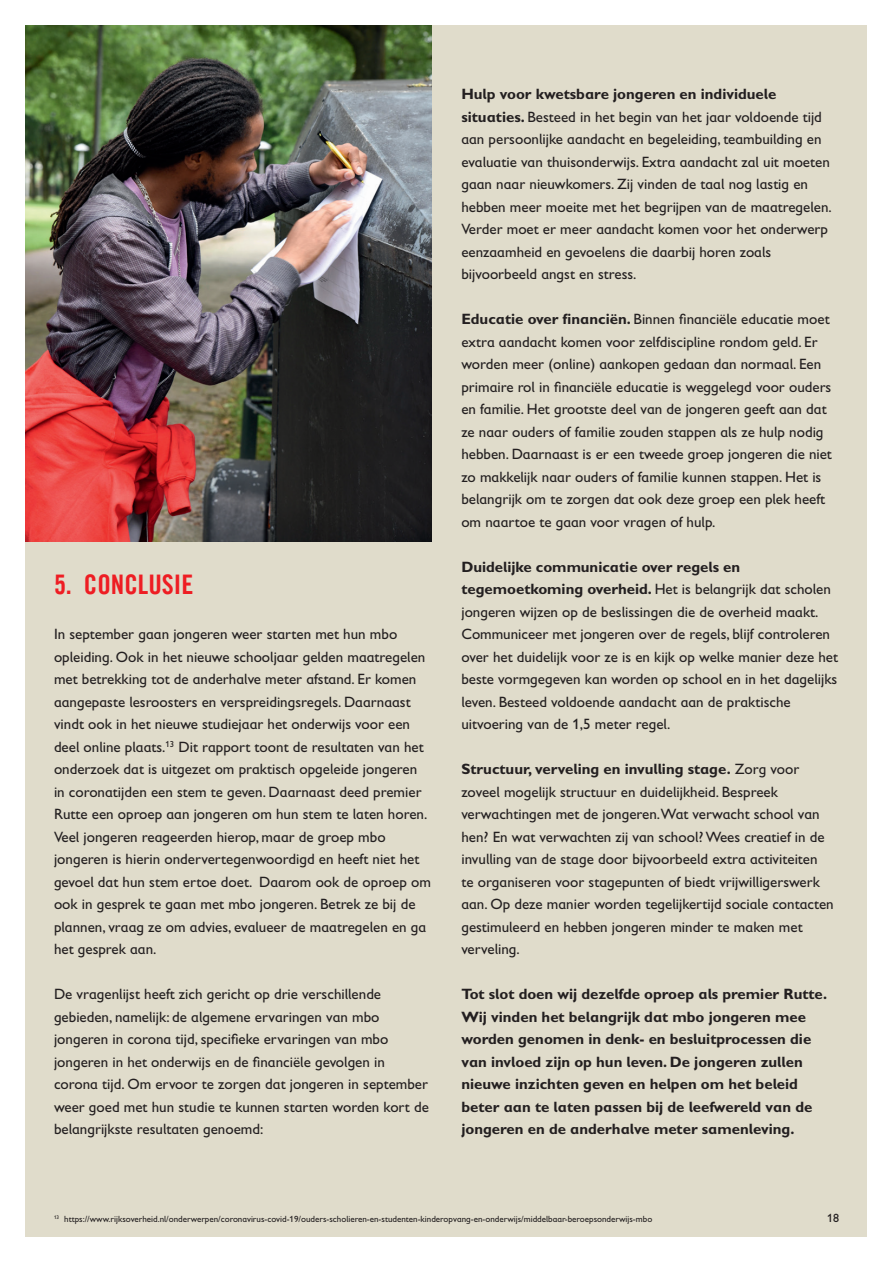
<style>
.page{position:relative;width:893px;height:1263px;background:#fff}
.page>*{position:absolute;margin:0;border:0;box-sizing:border-box;transform-origin:0 0}
.t1{font:27px "Trade Gothic LT Com Bd Cn 20";color:#ee1d23}
.t2{font:15px/22.5px "Gill Sans Infant Std";color:#231f20}
.t3{font:700 15px/22.5px "Gill Sans Infant Std";color:#231f20}
.t4{font:12px "Gill Sans Infant Std";color:#231f20}
.t5{font:9px "Gill Sans Infant Std";color:#231f20}
.s1{font-weight:700}
</style>
<div class="page">
<div style="left:26px;top:26px;width:841px;height:1211px;background:#e0dccb"></div>
<img style="left:26px;top:26px;width:406px;height:515px">
<h1 class="t1" style="left:54px;top:568px;width:141px">5. CONCLUSIE</h1>
<p class="t2" style="left:54px;top:623px;width:378px">In september gaan jongeren weer starten met hun mbo opleiding. Ook in het nieuwe schooljaar gelden maatregelen met betrekking tot de anderhalve meter afstand. Er komen aangepaste lesroosters en verspreidingsregels. Daarnaast vindt ook in het nieuwe studiejaar het onderwijs voor een deel online plaats.<sup>13</sup> Dit rapport toont de resultaten van het onderzoek dat is uitgezet om praktisch opgeleide jongeren in coronatijden een stem te geven. Daarnaast deed premier Rutte een oproep aan jongeren om hun stem te laten horen.<br>Veel jongeren reageerden hierop, maar de groep mbo jongeren is hierin ondervertegenwoordigd en heeft niet het gevoel dat hun stem ertoe doet. Daarom ook de oproep om ook in gesprek te gaan met mbo jongeren. Betrek ze bij de plannen, vraag ze om advies, evalueer de maatregelen en ga het gesprek aan.</p>
<p class="t2" style="left:54px;top:983px;width:376px">De vragenlijst heeft zich gericht op drie verschillende gebieden, namelijk: de algemene ervaringen van mbo jongeren in corona tijd, specifieke ervaringen van mbo jongeren in het onderwijs en de financiële gevolgen in corona tijd. Om ervoor te zorgen dat jongeren in september weer goed met hun studie te kunnen starten worden kort de belangrijkste resultaten genoemd:</p>
<p class="t2" style="left:461px;top:83px;width:372px"><span class="s1">Hulp voor kwetsbare jongeren en individuele situaties.</span> Besteed in het begin van het jaar voldoende tijd aan persoonlijke aandacht en begeleiding, teambuilding en evaluatie van thuisonderwijs. Extra aandacht zal uit moeten gaan naar nieuwkomers. Zij vinden de taal nog lastig en hebben meer moeite met het begrijpen van de maatregelen.<br>Verder moet er meer aandacht komen voor het onderwerp eenzaamheid en gevoelens die daarbij horen zoals bijvoorbeeld angst en stress.</p>
<p class="t2" style="left:461px;top:308px;width:372px"><span class="s1">Educatie over financiën.</span> Binnen financiële educatie moet extra aandacht komen voor zelfdiscipline rondom geld. Er worden meer (online) aankopen gedaan dan normaal. Een primaire rol in financiële educatie is weggelegd voor ouders en familie. Het grootste deel van de jongeren geeft aan dat ze naar ouders of familie zouden stappen als ze hulp nodig hebben. Daarnaast is er een tweede groep jongeren die niet zo makkelijk naar ouders of familie kunnen stappen. Het is belangrijk om te zorgen dat ook deze groep een plek heeft om naartoe te gaan voor vragen of hulp.</p>
<p class="t2" style="left:461px;top:555px;width:378px"><span class="s1">Duidelijke communicatie over regels en tegemoetkoming overheid.</span> Het is belangrijk dat scholen jongeren wijzen op de beslissingen die de overheid maakt.<br>Communiceer met jongeren over de regels, blijf controleren over het duidelijk voor ze is en kijk op welke manier deze het beste vormgegeven kan worden op school en in het dagelijks leven. Besteed voldoende aandacht aan de praktische uitvoering van de 1,5 meter regel.</p>
<p class="t2" style="left:461px;top:758px;width:374px"><span class="s1">Structuur, verveling en invulling stage.</span> Zorg voor zoveel mogelijk structuur en duidelijkheid. Bespreek verwachtingen met de jongeren.Wat verwacht school van hen? En wat verwachten zij van school? Wees creatief in de invulling van de stage door bijvoorbeeld extra activiteiten<br>te organiseren voor stagepunten of biedt vrijwilligerswerk aan. Op deze manier worden tegelijkertijd sociale contacten gestimuleerd en hebben jongeren minder te maken met verveling.</p>
<p class="t3" style="left:461px;top:983px;width:367px">Tot slot doen wij dezelfde oproep als premier Rutte.<br>Wij vinden het belangrijk dat mbo jongeren mee worden genomen in denk- en besluitprocessen die van invloed zijn op hun leven. De jongeren zullen nieuwe inzichten geven en helpen om het beleid beter aan te laten passen bij de leefwereld van de jongeren en de anderhalve meter samenleving.</p>
<p class="t5" style="left:54px;top:1214px;width:600px"><sup>13</sup> https://www.rijksoverheid.nl/onderwerpen/coronavirus-covid-19/ouders-scholieren-en-studenten-kinderopvang-en-onderwijs/middelbaar-beroepsonderwijs-mbo</p>
<p class="t4" style="left:827px;top:1211px;width:13px">18</p>
</div>
